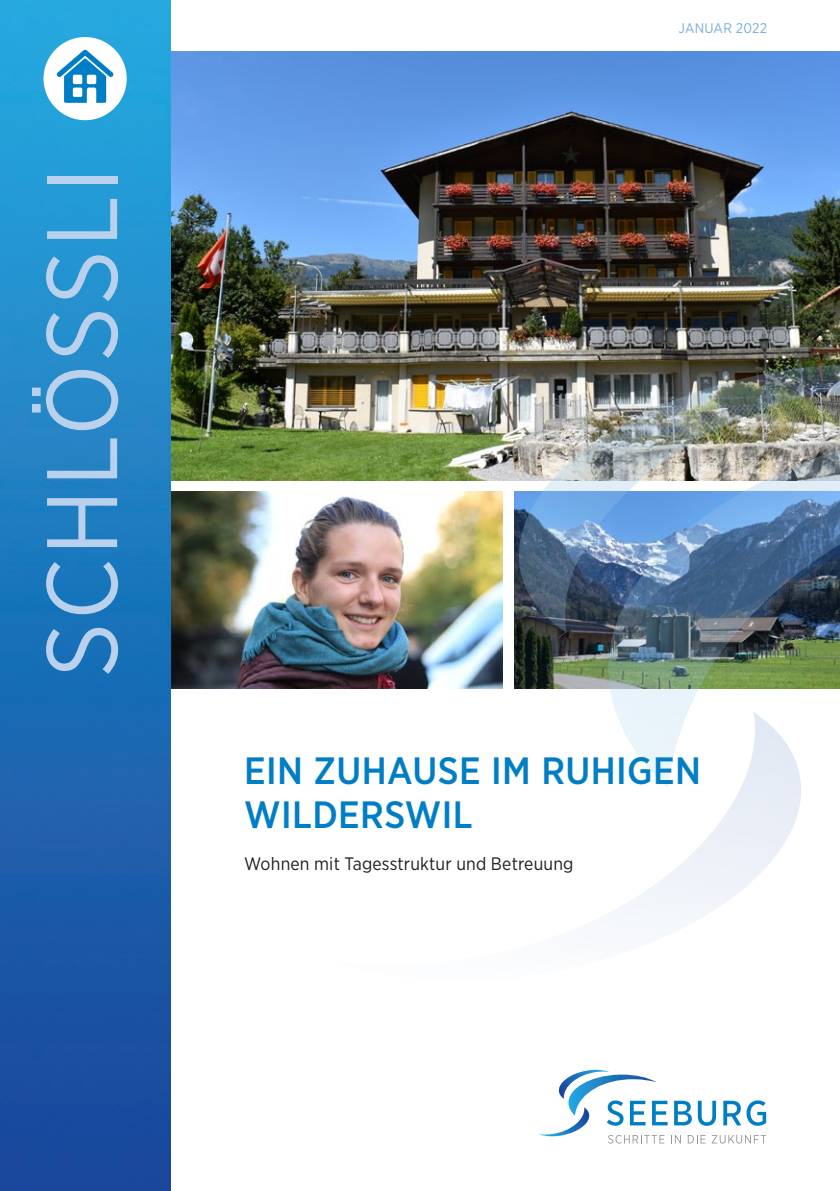
<style>
.page{position:relative;width:840px;height:1191px;background:#fff}
.page>*{position:absolute;margin:0;border:0;box-sizing:border-box;transform-origin:0 0}
.t1{font:100px "Gotham Narrow";letter-spacing:.03em;color:#b9d1ec}
.t2{font:500 38px/44px "Gotham Narrow";letter-spacing:.01em;color:#007ec5}
.Fliesstext{font:18px "Gotham Narrow";letter-spacing:.01em;color:#231f20}
.t3{font:14px "Gotham Narrow";letter-spacing:.02em;color:#79aede}
</style>
<div class="page">
<svg style="left:539px;top:1069px;width:226px;height:74px"></svg>
<img style="left:170px;top:491px;width:332px;height:197px">
<img style="left:514px;top:633px;width:89px;height:55px">
<img style="left:170px;top:51px;width:669px;height:429px">
<img style="left:0;top:0;width:170px;height:1191px">
<div style="left:43px;top:37px;width:84px;height:83px;background:#fff;border-radius:50%"></div>
<svg style="left:57px;top:50px;width:57px;height:53px"></svg>
<img style="left:505px;top:362px;width:334px;height:271px">
<svg style="left:599px;top:788px;width:202px;height:143px"></svg>
<img style="left:603px;top:404px;width:236px;height:384px">
<p class="t1" style="left:20px;top:677px;width:512px;rotate:-90deg">SCHLÖSSLI</p>
<p class="t3" style="left:678px;top:20px;width:90px">JANUAR 2022</p>
<p class="t2" style="left:244px;top:748px;width:458px">EIN ZUHAUSE IM RUHIGEN<br>WILDERSWIL</p>
<p class="Fliesstext" style="left:244px;top:853px;width:331px">Wohnen mit Tagesstruktur und Betreuung</p>
</div>
